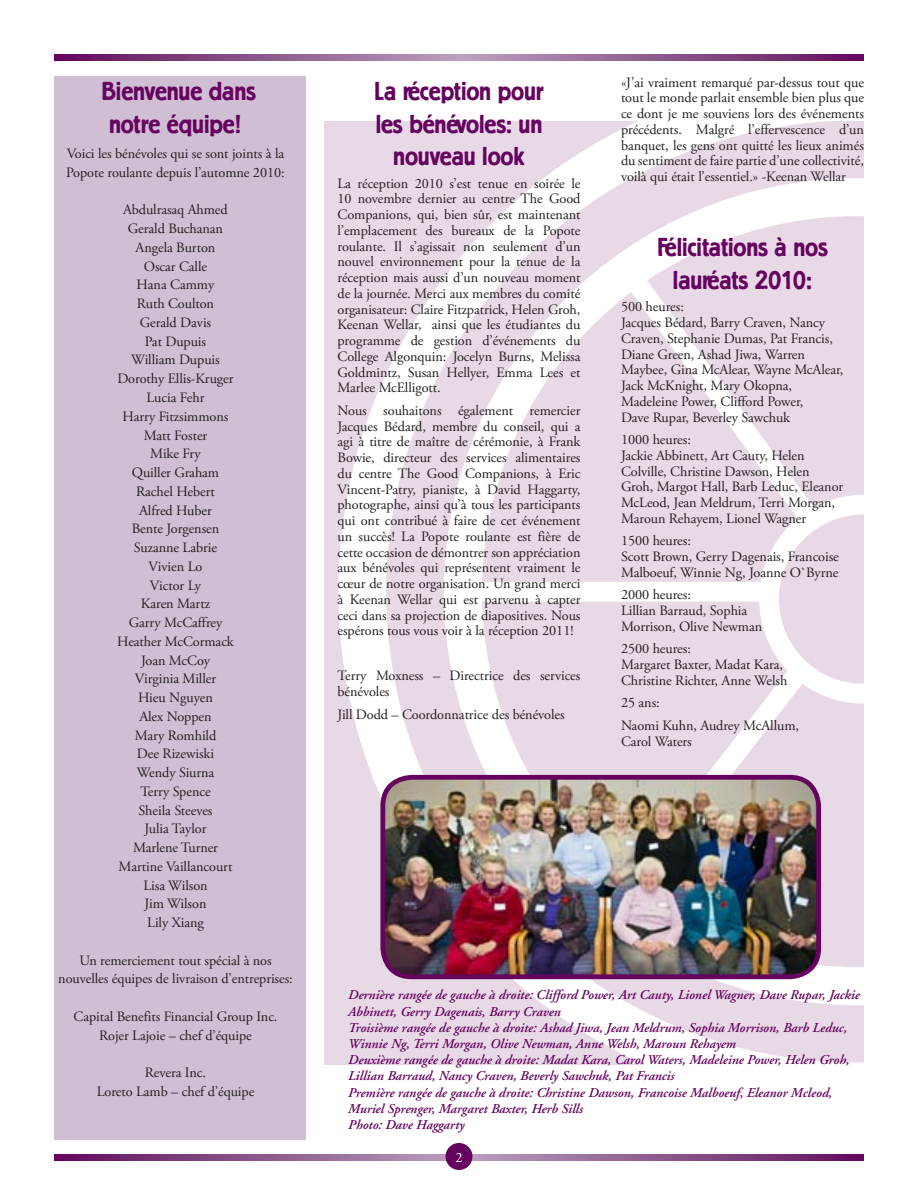
<style>
.page{position:relative;width:918px;height:1188px;background:#fff}
.page>*{position:absolute;margin:0;border:0;box-sizing:border-box;transform-origin:0 0}
.Article_Titles_New_C{font:600 27px/32.4px "Berliner Gro D";letter-spacing:-.005em;color:#65035f}
.Article_Titles{font:600 27px/32.4px "Berliner Gro D";letter-spacing:-.005em;color:#65035f;text-align:center}
.Content_of_Articles{font:14.25px/15.8px "Adobe Garamond Pro";letter-spacing:-.005em;color:#231f20}
.Content_of_Articles-2{font:14.25px "Adobe Garamond Pro";color:#fff}
.Captions{font:italic 600 13.5px/16.2px "Adobe Garamond";color:#65035f}
</style>
<div class="page">
<div style="left:324px;top:122px;width:540px;height:943px;background:#e8d9e7"></div>
<svg style="left:338px;top:121px;width:526px;height:944px"></svg>
<svg style="left:444px;top:178px;width:420px;height:827px"></svg>
<svg style="left:595px;top:236px;width:269px;height:539px"></svg>
<div style="left:482px;top:582px;width:382px;height:20px;background:#fff"></div>
<svg style="left:597px;top:262px;width:267px;height:662px"></svg>
<svg style="left:759px;top:495px;width:105px;height:209px"></svg>
<svg style="left:54px;top:54px;width:810px;height:7px;background:#8c568c"></svg>
<svg style="left:54px;top:1154px;width:810px;height:7px;background:#8b548a"></svg>
<div style="left:54px;top:76px;width:252px;height:1064px;background:#d0bed4"></div>
<div style="left:446px;top:1143px;width:26px;height:27px;background:#65035f;border-radius:50%"></div>
<img style="left:383px;top:777px;width:436px;height:200px">
<div style="left:380px;top:775px;width:441px;height:204px;border:5px solid #65035f;border-radius:29px"></div>
<p class="Article_Titles_New_C" style="left:101px;top:76px;width:156px">Bienvenue dans notre équipe!</p>
<p class="Content_of_Articles" style="left:66px;top:145px;width:220px;line-height:18.8px">Voici les bénévoles qui se sont joints à la<br>Popote roulante depuis l’automne 2010:</p>
<p class="Content_of_Articles" style="left:123px;top:203px;width:106px">Abdulrasaq Ahmed</p>
<p class="Content_of_Articles" style="left:128px;top:221px;width:97px">Gerald Buchanan</p>
<p class="Content_of_Articles" style="left:136px;top:240px;width:81px">Angela Burton</p>
<p class="Content_of_Articles" style="left:144px;top:259px;width:65px">Oscar Calle</p>
<p class="Content_of_Articles" style="left:137px;top:278px;width:79px">Hana Cammy</p>
<p class="Content_of_Articles" style="left:137px;top:296px;width:79px">Ruth Coulton</p>
<p class="Content_of_Articles" style="left:140px;top:315px;width:73px">Gerald Davis</p>
<p class="Content_of_Articles" style="left:145px;top:334px;width:63px">Pat Dupuis</p>
<p class="Content_of_Articles" style="left:131px;top:353px;width:90px">William Dupuis</p>
<p class="Content_of_Articles" style="left:117px;top:371px;width:118px">Dorothy Ellis-Kruger</p>
<p class="Content_of_Articles" style="left:147px;top:390px;width:59px">Lucia Fehr</p>
<p class="Content_of_Articles" style="left:123px;top:409px;width:107px">Harry Fitzsimmons</p>
<p class="Content_of_Articles" style="left:144px;top:428px;width:65px">Matt Foster</p>
<p class="Content_of_Articles" style="left:150px;top:446px;width:52px">Mike Fry</p>
<p class="Content_of_Articles" style="left:132px;top:465px;width:89px">Quiller Graham</p>
<p class="Content_of_Articles" style="left:136px;top:484px;width:80px">Rachel Hebert</p>
<p class="Content_of_Articles" style="left:139px;top:503px;width:74px">Alfred Huber</p>
<p class="Content_of_Articles" style="left:132px;top:521px;width:89px">Bente Jorgensen</p>
<p class="Content_of_Articles" style="left:134px;top:540px;width:85px">Suzanne Labrie</p>
<p class="Content_of_Articles" style="left:149px;top:559px;width:55px">Vivien Lo</p>
<p class="Content_of_Articles" style="left:150px;top:578px;width:53px">Victor Ly</p>
<p class="Content_of_Articles" style="left:141px;top:596px;width:71px">Karen Martz</p>
<p class="Content_of_Articles" style="left:129px;top:615px;width:95px">Garry McCaffrey</p>
<p class="Content_of_Articles" style="left:117px;top:634px;width:118px">Heather McCormack</p>
<p class="Content_of_Articles" style="left:141px;top:653px;width:70px">Joan McCoy</p>
<p class="Content_of_Articles" style="left:135px;top:671px;width:83px">Virginia Miller</p>
<p class="Content_of_Articles" style="left:138px;top:690px;width:76px">Hieu Nguyen</p>
<p class="Content_of_Articles" style="left:139px;top:709px;width:74px">Alex Noppen</p>
<p class="Content_of_Articles" style="left:135px;top:728px;width:83px">Mary Romhild</p>
<p class="Content_of_Articles" style="left:137px;top:746px;width:79px">Dee Rizewiski</p>
<p class="Content_of_Articles" style="left:137px;top:765px;width:79px">Wendy Siurna</p>
<p class="Content_of_Articles" style="left:140px;top:784px;width:72px">Terry Spence</p>
<p class="Content_of_Articles" style="left:139px;top:803px;width:75px">Sheila Steeves</p>
<p class="Content_of_Articles" style="left:145px;top:821px;width:63px">Julia Taylor</p>
<p class="Content_of_Articles" style="left:133px;top:840px;width:87px">Marlene Turner</p>
<p class="Content_of_Articles" style="left:119px;top:859px;width:115px">Martine Vaillancourt</p>
<p class="Content_of_Articles" style="left:143px;top:878px;width:66px">Lisa Wilson</p>
<p class="Content_of_Articles" style="left:145px;top:896px;width:63px">Jim Wilson</p>
<p class="Content_of_Articles" style="left:147px;top:915px;width:58px">Lily Xiang</p>
<p class="Content_of_Articles" style="left:58px;top:951px;width:236px;line-height:18.8px;text-align:center">Un remerciement tout spécial à nos nouvelles équipes de livraison d’entreprises:</p>
<p class="Content_of_Articles" style="left:74px;top:1009px;width:205px">Capital Benefits Financial Group Inc.</p>
<p class="Content_of_Articles" style="left:99px;top:1028px;width:154px">Rojer Lajoie – chef d’équipe</p>
<p class="Content_of_Articles" style="left:145px;top:1065px;width:63px">Revera Inc.</p>
<p class="Content_of_Articles" style="left:97px;top:1084px;width:159px">Loreto Lamb – chef d’équipe</p>
<p class="Article_Titles_New_C" style="left:374px;top:76px;width:171px;text-align:center">La réception pour les bénévoles: un nouveau look</p>
<p class="Content_of_Articles" style="left:338px;top:176px;width:245px;text-align:justify">La réception 2010 s’est tenue en soirée le 10 novembre dernier au centre The Good Companions, qui, bien sûr, est maintenant l’emplacement des bureaux de la Popote roulante. Il s’agissait non seulement d’un nouvel environnement pour la tenue de la réception mais aussi d’un nouveau moment de la journée. Merci aux membres du comité organisateur: Claire Fitzpatrick, Helen Groh, Keenan Wellar, ainsi que les étudiantes du programme de gestion d’événements du College Algonquin: Jocelyn Burns, Melissa Goldmintz, Susan Hellyer, Emma Lees et Marlee McElligott.</p>
<p class="Content_of_Articles" style="left:338px;top:403px;width:245px;text-align:justify">Nous souhaitons également remercier Jacques Bédard, membre du conseil, qui a agi à titre de maître de cérémonie, à Frank Bowie, directeur des services alimentaires du centre The Good Companions, à Eric Vincent-Patry, pianiste, à David Haggarty, photographe, ainsi qu’à tous les participants qui ont contribué à faire de cet événement un succès! La Popote roulante est fière de cette occasion de démontrer son appréciation aux bénévoles qui représentent vraiment le cœur de notre organisation. Un grand merci à Keenan Wellar qui est parvenu à capter ceci dans sa projection de diapositives. Nous espérons tous vous voir à la réception 2011!</p>
<p class="Content_of_Articles" style="left:338px;top:668px;width:245px">Terry Moxness – Directrice des services bénévoles</p>
<p class="Content_of_Articles" style="left:338px;top:707px;width:229px">Jill Dodd – Coordonnatrice des bénévoles</p>
<p class="Content_of_Articles" style="left:621px;top:75px;width:245px;text-align:justify">«J’ai vraiment remarqué par-dessus tout que tout le monde parlait ensemble bien plus que ce dont je me souviens lors des événements précédents. Malgré l’effervescence d’un banquet, les gens ont quitté les lieux animés du sentiment de faire partie d’une collectivité, voilà qui était l’essentiel.» -Keenan Wellar</p>
<p class="Article_Titles" style="left:657px;top:232px;width:172px">Félicitations à nos lauréats 2010:</p>
<p class="Content_of_Articles" style="left:621px;top:299px;width:224px">500 heures:<br>Jacques Bédard, Barry Craven, Nancy<br>Craven, Stephanie Dumas, Pat Francis,<br>Diane Green, Ashad Jiwa, Warren<br>Maybee, Gina McAlear, Wayne McAlear,<br>Jack McKnight, Mary Okopna,<br>Madeleine Power, Clifford Power,<br>Dave Rupar, Beverley Sawchuk</p>
<p class="Content_of_Articles" style="left:621px;top:432px;width:224px">1000 heures:<br>Jackie Abbinett, Art Cauty, Helen<br>Colville, Christine Dawson, Helen<br>Groh, Margot Hall, Barb Leduc, Eleanor<br>McLeod, Jean Meldrum, Terri Morgan,<br>Maroun Rehayem, Lionel Wagner</p>
<p class="Content_of_Articles" style="left:621px;top:533px;width:219px">1500 heures:<br>Scott Brown, Gerry Dagenais, Francoise<br>Malboeuf, Winnie Ng, Joanne O`Byrne</p>
<p class="Content_of_Articles" style="left:621px;top:587px;width:143px">2000 heures:<br>Lillian Barraud, Sophia<br>Morrison, Olive Newman</p>
<p class="Content_of_Articles" style="left:621px;top:641px;width:168px">2500 heures:<br>Margaret Baxter, Madat Kara,<br>Christine Richter, Anne Welsh</p>
<p class="Content_of_Articles" style="left:621px;top:695px;width:40px">25 ans:</p>
<p class="Content_of_Articles" style="left:621px;top:718px;width:180px">Naomi Kuhn, Audrey McAllum,<br>Carol Waters</p>
<p class="Captions" style="left:348px;top:987px;width:513px">Dernière rangée de gauche à droite: Clifford Power, Art Cauty, Lionel Wagner, Dave Rupar, Jackie<br>Abbinett, Gerry Dagenais, Barry Craven</p>
<p class="Captions" style="left:348px;top:1020px;width:500px">Troisième rangée de gauche à droite: Ashad Jiwa, Jean Meldrum, Sophia Morrison, Barb Leduc,<br>Winnie Ng, Terri Morgan, Olive Newman, Anne Welsh, Maroun Rehayem</p>
<p class="Captions" style="left:348px;top:1052px;width:503px">Deuxième rangée de gauche à droite: Madat Kara, Carol Waters, Madeleine Power, Helen Groh,<br>Lillian Barraud, Nancy Craven, Beverly Sawchuk, Pat Francis</p>
<p class="Captions" style="left:348px;top:1085px;width:485px">Première rangée de gauche à droite: Christine Dawson, Francoise Malboeuf, Eleanor Mcleod,<br>Muriel Sprenger, Margaret Baxter, Herb Sills</p>
<p class="Captions" style="left:348px;top:1117px;width:118px">Photo: Dave Haggarty</p>
<p class="Content_of_Articles-2" style="left:455px;top:1149px;width:9px">2</p>
</div>
